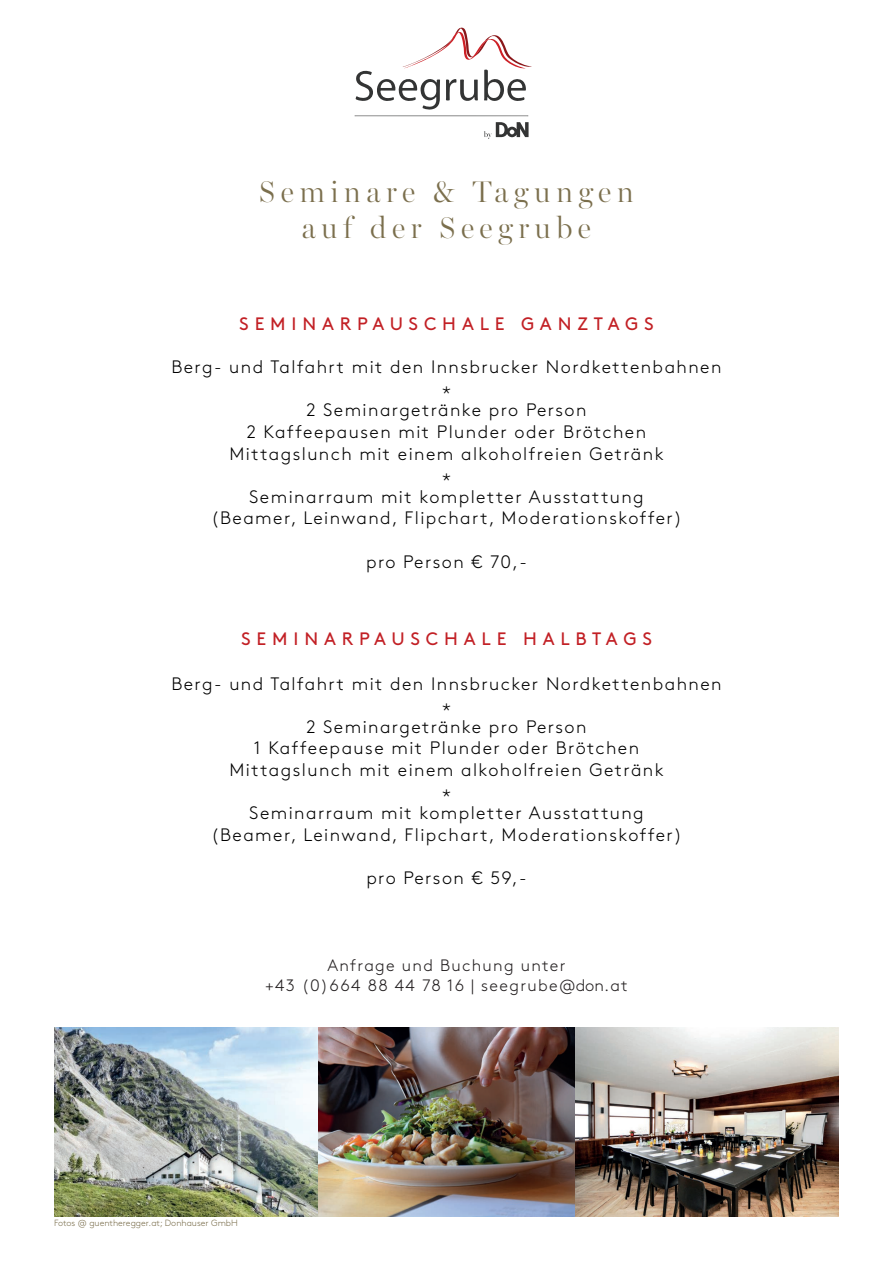
<style>
.page{position:relative;width:893px;height:1263px;background:#fff}
.page>*{position:absolute;margin:0;border:0;box-sizing:border-box;transform-origin:0 0}
.t1{font:300 30px/36px "Miller Banner";letter-spacing:.18em;color:#7b6f4d;text-align:center}
.t2{font:300 18px/21.6px "Brown";letter-spacing:.08em;color:#000;text-align:center}
.t3{font:18px "Brown";letter-spacing:.325em;color:#c22025}
.t4{font:300 16.5px/19.8px "Brown";letter-spacing:.08em;color:#231f20;text-align:center}
.t5{font:300 9px "Brown";color:#7b6f4d}
</style>
<div class="page">
<svg style="left:484px;top:122px;width:45px;height:17px"></svg>
<svg style="left:355px;top:28px;width:177px;height:88px"></svg>
<img style="left:54px;top:1028px;width:785px;height:188px">
<h1 class="t1" style="left:259px;top:173px;width:376px">Seminare &amp; Tagungen auf der Seegrube</h1>
<p class="t3" style="left:239px;top:310px;width:416px">SEMINARPAUSCHALE GANZTAGS</p>
<p class="t2" style="left:171px;top:353px;width:551px;line-height:26.1px">Berg- und Talfahrt mit den Innsbrucker Nordkettenbahnen *</p>
<p class="t2" style="left:229px;top:398px;width:436px">2 Seminargetränke pro Person<br>2 Kaffeepausen mit Plunder oder Brötchen<br>Mittagslunch mit einem alkoholfreien Getränk</p>
<p class="t2" style="left:249px;top:470px;width:396px;line-height:17.1px">*<br>Seminarraum mit kompletter Ausstattung</p>
<p class="t2" style="left:211px;top:506px;width:472px">(Beamer, Leinwand, Flipchart, Moderationskoffer)</p>
<p class="t2" style="left:366px;top:549px;width:162px">pro Person € 70,-</p>
<p class="t3" style="left:241px;top:625px;width:412px">SEMINARPAUSCHALE HALBTAGS</p>
<p class="t2" style="left:172px;top:669px;width:551px;line-height:26.1px">Berg- und Talfahrt mit den Innsbrucker Nordkettenbahnen *</p>
<p class="t2" style="left:229px;top:714px;width:436px">2 Seminargetränke pro Person<br>1 Kaffeepause mit Plunder oder Brötchen<br>Mittagslunch mit einem alkoholfreien Getränk</p>
<p class="t2" style="left:249px;top:786px;width:396px;line-height:17.1px">*<br>Seminarraum mit kompletter Ausstattung</p>
<p class="t2" style="left:211px;top:822px;width:472px">(Beamer, Leinwand, Flipchart, Moderationskoffer)</p>
<p class="t2" style="left:366px;top:866px;width:162px">pro Person € 59,-</p>
<p class="t4" style="left:265px;top:954px;width:364px">Anfrage und Buchung unter<br>+43 (0)664 88 44 78 16 | seegrube@don.at</p>
<p class="t5" style="left:54px;top:1216px;width:185px">Fotos @ guentheregger.at; Donhauser GmbH</p>
</div>
